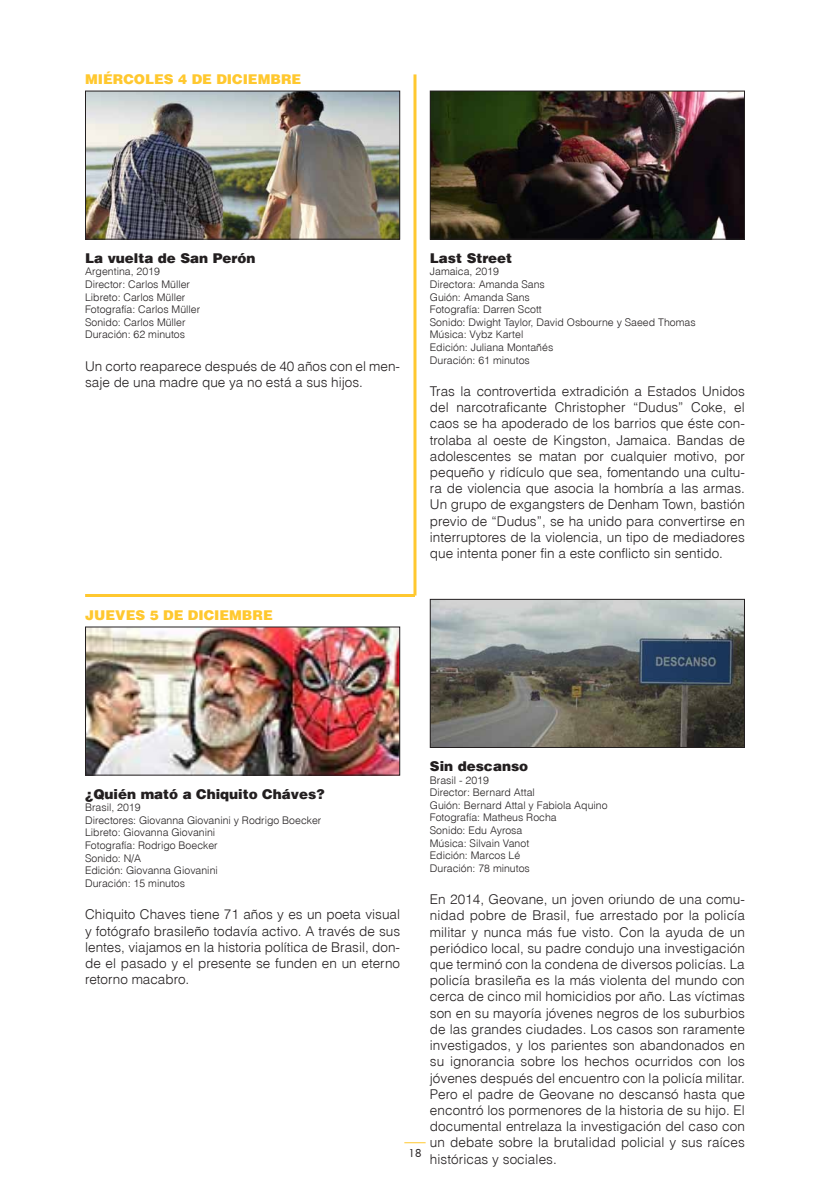
<style>
.page{position:relative;width:830px;height:1191px;background:#fff}
.page>*{position:absolute;margin:0;border:0;box-sizing:border-box;transform-origin:0 0}
.t1{font:13.5px/16.2px "Switzerland Light Plain";color:#231f20;text-align:justify}
.t2{font:13.5px "Switzerland Black Plain";color:#231f20}
.t3{font:13.5px "Switzerland Black Plain";color:#ffc82f}
.t4{font:11.25px "Geometric 415 BT Lite A";color:#231f20}
.t5{font:10.5px/12.6px "Switzerland Light Plain";color:#231f20}
</style>
<div class="page">
<img style="left:431px;top:93px;width:311px;height:144px">
<div style="left:429px;top:91px;width:315px;height:148px;border:1px solid #231f20"></div>
<hr style="left:413px;top:74px;width:3px;height:521px;background:#ffc82f">
<hr style="left:85px;top:594px;width:330px;height:3px;background:#ffc82f">
<img style="left:87px;top:628px;width:311px;height:145px">
<div style="left:85px;top:626px;width:315px;height:149px;border:1px solid #231f20"></div>
<img style="left:87px;top:93px;width:311px;height:144px">
<div style="left:85px;top:91px;width:315px;height:148px;border:1px solid #231f20"></div>
<img style="left:431px;top:601px;width:311px;height:145px">
<div style="left:429px;top:599px;width:315px;height:149px;border:1px solid #231f20"></div>
<svg style="left:404px;top:1142px;width:21px;height:1px"></svg>
<p class="t3" style="left:85px;top:71px;width:217px">MIÉRCOLES 4 DE DICIEMBRE</p>
<p class="t2" style="left:85px;top:249px;width:172px">La vuelta de San Perón</p>
<p class="t5" style="left:85px;top:265px;width:116px">Argentina, 2019<br>Director: Carlos Müller<br>Libreto: Carlos Müller<br>Fotografía: Carlos Müller<br>Sonido: Carlos Müller<br>Duración: 62 minutos</p>
<p class="t1" style="left:85px;top:357px;width:316px">Un corto reaparece después de 40 años con el men&shy;saje de una madre que ya no está a sus hijos.</p>
<p class="t3" style="left:85px;top:606px;width:189px">JUEVES 5 DE DICIEMBRE</p>
<p class="t2" style="left:429px;top:249px;width:84px">Last Street</p>
<p class="t5" style="left:429px;top:265px;width:267px">Jamaica, 2019<br>Directora: Amanda Sans<br>Guión: Amanda Sans<br>Fotografía: Darren Scott<br>Sonido: Dwight Taylor, David Osbourne y Saeed Thomas<br>Música: Vybz Kartel<br>Edición: Juliana Montañés<br>Duración: 61 minutos</p>
<p class="t1" style="left:429px;top:383px;width:316px">Tras la controvertida extradición a Estados Unidos del narcotraficante Christopher “Dudus” Coke, el caos se ha apoderado de los barrios que éste con&shy;trolaba al oeste de Kingston, Jamaica. Bandas de adolescentes se matan por cualquier motivo, por pequeño y ridículo que sea, fomentando una cultu&shy;ra de violencia que asocia la hombría a las armas.<br>Un grupo de exgangsters de Denham Town, bastión previo de “Dudus”, se ha unido para convertirse en interruptores de la violencia, un tipo de mediadores que intenta poner fin a este conflicto sin sentido.</p>
<p class="t2" style="left:85px;top:785px;width:241px">¿Quién mató a Chiquito Cháves?</p>
<p class="t5" style="left:85px;top:801px;width:238px">Brasil, 2019<br>Directores: Giovanna Giovanini y Rodrigo Boecker<br>Libreto: Giovanna Giovanini<br>Fotografía: Rodrigo Boecker<br>Sonido: N/A<br>Edición: Giovanna Giovanini<br>Duración: 15 minutos</p>
<p class="t1" style="left:85px;top:906px;width:316px">Chiquito Chaves tiene 71 años y es un poeta visual y fotógrafo brasileño todavía activo. A través de sus lentes, viajamos en la historia política de Brasil, don&shy;de el pasado y el presente se funden en un eterno retorno macabro.</p>
<p class="t4" style="left:408px;top:1146px;width:14px">18</p>
<p class="t2" style="left:429px;top:757px;width:100px">Sin descanso</p>
<p class="t5" style="left:429px;top:773px;width:179px">Brasil - 2019<br>Director: Bernard Attal<br>Guión: Bernard Attal y Fabiola Aquino<br>Fotografía: Matheus Rocha<br>Sonido: Edu Ayrosa<br>Música: Silvain Vanot<br>Edición: Marcos Lé<br>Duración: 78 minutos</p>
<p class="t1" style="left:429px;top:891px;width:316px">En 2014, Geovane, un joven oriundo de una comu&shy;nidad pobre de Brasil, fue arrestado por la policía militar y nunca más fue visto. Con la ayuda de un periódico local, su padre condujo una investigación que terminó con la condena de diversos policías. La policía brasileña es la más violenta del mundo con cerca de cinco mil homicidios por año. Las víctimas son en su mayoría jóvenes negros de los suburbios de las grandes ciudades. Los casos son raramente investigados, y los parientes son abandonados en su ignorancia sobre los hechos ocurridos con los jóvenes después del encuentro con la policía militar.<br>Pero el padre de Geovane no descansó hasta que encontró los pormenores de la historia de su hijo. El documental entrelaza la investigación del caso con un debate sobre la brutalidad policial y sus raíces históricas y sociales.</p>
</div>
